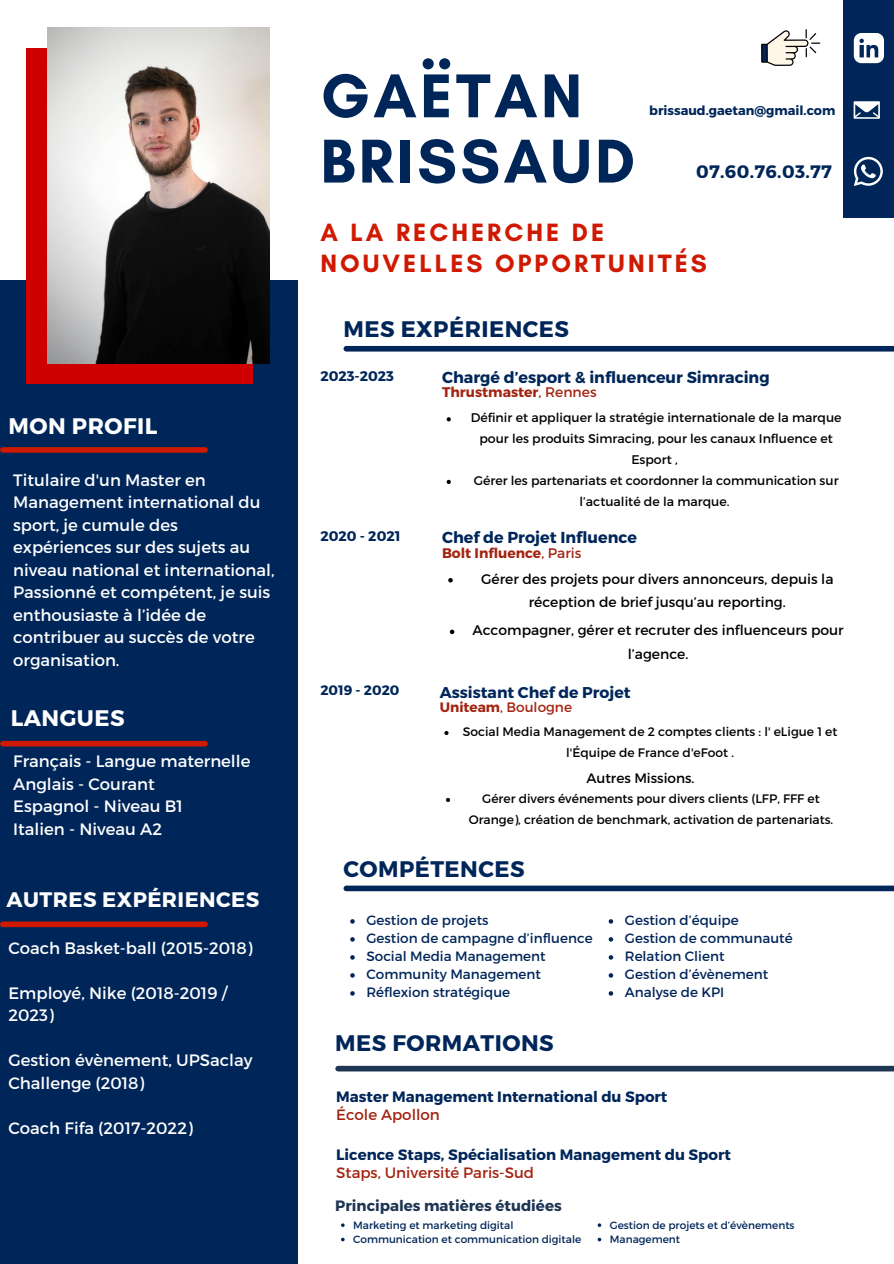
<style>
.page{position:relative;width:894px;height:1264px;background:#fff}
.page>*{position:absolute;margin:0;border:0;box-sizing:border-box;transform-origin:0 0}
.t1{font:700 63px/65.2px "Glacial Indifference";letter-spacing:.055em;color:#002659}
.t2{font:700 25.5px/30.3px "Glacial Indifference";letter-spacing:.12em;color:#cf1900}
.t3{font:700 22.5px "Montserrat";letter-spacing:.02em;color:#002659}
.t4{font:700 22.5px "Montserrat";letter-spacing:.02em;color:#fefefe}
.t5{font:700 21px "Montserrat";letter-spacing:.02em;color:#fefefe}
.t6{font:700 18px "Montserrat";letter-spacing:.02em;color:#002659}
.t7{font:16.5px/22.5px "Montserrat";color:#fefefe}
.t8{font:700 15.9px "Montserrat";color:#002659}
.t9{font:700 15.6px "Montserrat";color:#002659}
.t10{font:700 15px "Montserrat";color:#002659}
.t11{font:15px "Montserrat";color:#a42311}
.t12{font:700 15px "Montserrat";color:#1e3554}
.t13{font:13.95px/23.7px "Montserrat";color:#000;text-align:center}
.t14{font:700 13.95px "Montserrat";color:#a42311}
.t15{font:700 13.95px "Montserrat";color:#002659}
.t16{font:13.65px "Montserrat";color:#a42311}
.t17{font:13.65px "Montserrat";color:#000}
.t18{font:700 13.65px "Montserrat";color:#002659}
.t19{font:13.5px "Montserrat";color:#002659}
.t20{font:700 12.75px "Montserrat";color:#002659}
.t21{font:12.45px/20.9px "Montserrat";color:#000;text-align:center}
.t22{font:12.3px/20.5px "Montserrat";color:#000;text-align:center}
.t23{font:10.5px "Montserrat";color:#002659}
.s1{font-weight:400}
.s2{font-weight:700}
</style>
<div class="page">
<div style="left:0;top:280px;width:297px;height:983px;background:#002659"></div>
<div style="left:26px;top:48px;width:227px;height:335px;background:#cf0000"></div>
<img style="left:47px;top:28px;width:222px;height:335px">
<div style="left:3px;top:447px;width:202px;height:6px;background:#cf1900"></div>
<div style="left:842px;top:0;width:51px;height:217px;background:#002659"></div>
<svg style="left:853px;top:101px;width:26px;height:18px"></svg>
<svg style="left:853px;top:33px;width:30px;height:30px"></svg>
<svg style="left:853px;top:157px;width:29px;height:29px"></svg>
<div style="left:3px;top:740px;width:202px;height:6px;background:#cf1900"></div>
<div style="left:3px;top:921px;width:202px;height:6px;background:#cf1900"></div>
<div style="left:346px;top:346px;width:547px;height:5px;background:#002659"></div>
<div style="left:346px;top:885px;width:547px;height:6px;background:#002659"></div>
<div style="left:338px;top:1065px;width:555px;height:6px;background:#1e3554"></div>
<svg style="left:597px;top:1237px;width:4px;height:4px"></svg>
<svg style="left:761px;top:29px;width:60px;height:37px"></svg>
<svg style="left:448px;top:578px;width:4px;height:4px"></svg>
<svg style="left:450px;top:629px;width:4px;height:5px"></svg>
<svg style="left:444px;top:731px;width:4px;height:4px"></svg>
<svg style="left:446px;top:798px;width:4px;height:4px"></svg>
<svg style="left:446px;top:417px;width:4px;height:4px"></svg>
<svg style="left:446px;top:480px;width:4px;height:4px"></svg>
<svg style="left:350px;top:919px;width:4px;height:4px"></svg>
<svg style="left:350px;top:937px;width:4px;height:4px"></svg>
<svg style="left:350px;top:955px;width:4px;height:4px"></svg>
<svg style="left:350px;top:973px;width:4px;height:4px"></svg>
<svg style="left:350px;top:991px;width:4px;height:4px"></svg>
<svg style="left:608px;top:919px;width:5px;height:4px"></svg>
<svg style="left:608px;top:937px;width:5px;height:4px"></svg>
<svg style="left:608px;top:955px;width:5px;height:4px"></svg>
<svg style="left:608px;top:973px;width:5px;height:4px"></svg>
<svg style="left:608px;top:991px;width:5px;height:4px"></svg>
<p class="t4" style="left:9px;top:411px;width:150px">MON PROFIL</p>
<p class="t7" style="left:13px;top:467px;width:263px">Titulaire d'un Master en<br>Management international du sport, je cumule des expériences sur des sujets au niveau national et international,</p>
<p class="t7" style="left:13px;top:580px;width:258px">Passionné et compétent, je suis enthousiaste à l’idée de contribuer au succès de votre organisation.</p>
<p class="t4" style="left:11px;top:703px;width:115px">LANGUES</p>
<p class="t7" style="left:13px;top:749px;width:239px">Français - Langue maternelle</p>
<p class="t7" style="left:13px;top:771px;width:143px">Anglais - Courant</p>
<p class="t7" style="left:13px;top:794px;width:171px">Espagnol - Niveau B1</p>
<p class="t7" style="left:13px;top:816px;width:150px">Italien - Niveau A2</p>
<p class="t5" style="left:7px;top:886px;width:254px">AUTRES EXPÉRIENCES</p>
<p class="t7" style="left:8px;top:935px;width:246px">Coach Basket-ball (2015-2018)</p>
<p class="t7" style="left:8px;top:980px;width:220px">Employé, Nike (2018-2019 /<br>2023)</p>
<p class="t7" style="left:8px;top:1048px;width:245px">Gestion évènement, UPSaclay<br>Challenge (2018)</p>
<p class="t7" style="left:8px;top:1115px;width:186px">Coach Fifa (2017-2022)</p>
<p class="t1" style="left:320px;top:63px;width:316px">GAËTAN<br>BRISSAUD</p>
<p class="t2" style="left:320px;top:217px;width:388px">A LA RECHERCHE DE<br>NOUVELLES OPPORTUNITÉS</p>
<p class="t20" style="left:649px;top:102px;width:188px">brissaud.gaetan@gmail.com</p>
<p class="t6" style="left:696px;top:159px;width:137px">07.60.76.03.77</p>
<p class="t3" style="left:343px;top:314px;width:227px">MES EXPÉRIENCES</p>
<p class="t15" style="left:320px;top:366px;width:75px">2023-2023</p>
<p class="t8" style="left:442px;top:367px;width:329px">Chargé d’esport &amp; influenceur Simracing</p>
<p class="t14" style="left:442px;top:383px;width:156px">Thrustmaster<span class="s1">, Rennes</span></p>
<p class="t21" style="left:470px;top:407px;width:372px">Définir et appliquer la stratégie internationale de la marque pour les produits Simracing, pour les canaux Influence et<br>Esport ,</p>
<p class="t21" style="left:473px;top:469px;width:366px">Gérer les partenariats et coordonner la communication sur l’actualité de la marque.</p>
<p class="t15" style="left:320px;top:527px;width:82px">2020 - 2021</p>
<p class="t8" style="left:442px;top:527px;width:196px">Chef de Projet Influence</p>
<p class="t14" style="left:442px;top:543px;width:141px">Bolt Influence<span class="s1">, Paris</span></p>
<p class="t13" style="left:481px;top:566px;width:354px">Gérer des projets pour divers annonceurs, depuis la réception de brief jusqu’au reporting.</p>
<p class="t13" style="left:472px;top:617px;width:372px">Accompagner, gérer et recruter des influenceurs pour l’agence.</p>
<p class="t18" style="left:320px;top:681px;width:81px">2019 - 2020</p>
<p class="t9" style="left:439px;top:682px;width:192px">Assistant Chef de Projet</p>
<p class="t16" style="left:439px;top:697px;width:134px"><span class="s2">Uniteam</span>, Boulogne</p>
<p class="t22" style="left:462px;top:720px;width:376px">Social Media Management de 2 comptes clients : l' eLigue 1 et l'Équipe de France d'eFoot .</p>
<p class="t22" style="left:468px;top:787px;width:366px">Gérer divers événements pour divers clients (LFP, FFF et<br>Orange), création de benchmark, activation de partenariats.</p>
<p class="t17" style="left:586px;top:768px;width:110px">Autres Missions.</p>
<p class="t3" style="left:343px;top:854px;width:182px">COMPÉTENCES</p>
<p class="t19" style="left:366px;top:911px;width:123px">Gestion de projets</p>
<p class="t19" style="left:366px;top:929px;width:227px">Gestion de campagne d’influence</p>
<p class="t19" style="left:366px;top:947px;width:181px">Social Media Management</p>
<p class="t19" style="left:366px;top:965px;width:176px">Community Management</p>
<p class="t19" style="left:366px;top:983px;width:145px">Réflexion stratégique</p>
<p class="t19" style="left:624px;top:911px;width:115px">Gestion d’équipe</p>
<p class="t19" style="left:624px;top:929px;width:169px">Gestion de communauté</p>
<p class="t19" style="left:624px;top:947px;width:101px">Relation Client</p>
<p class="t19" style="left:624px;top:965px;width:145px">Gestion d’évènement</p>
<p class="t19" style="left:624px;top:983px;width:101px">Analyse de KPI</p>
<p class="t3" style="left:335px;top:1027px;width:220px">MES FORMATIONS</p>
<p class="t10" style="left:336px;top:1086px;width:333px">Master Management International du Sport</p>
<p class="t11" style="left:336px;top:1104px;width:105px">École Apollon</p>
<p class="t10" style="left:336px;top:1144px;width:396px">Licence Staps, Spécialisation Management du Sport</p>
<p class="t11" style="left:336px;top:1162px;width:199px">Staps, Université Paris-Sud</p>
<p class="t12" style="left:335px;top:1196px;width:228px">Principales matières étudiées</p>
<p class="t23" style="left:353px;top:1218px;width:162px">Marketing et marketing digital</p>
<p class="t23" style="left:353px;top:1232px;width:229px">Communication et communication digitale</p>
<p class="t23" style="left:609px;top:1218px;width:186px">Gestion de projets et d’évènements</p>
<p class="t23" style="left:609px;top:1232px;width:72px">Management</p>
</div>
